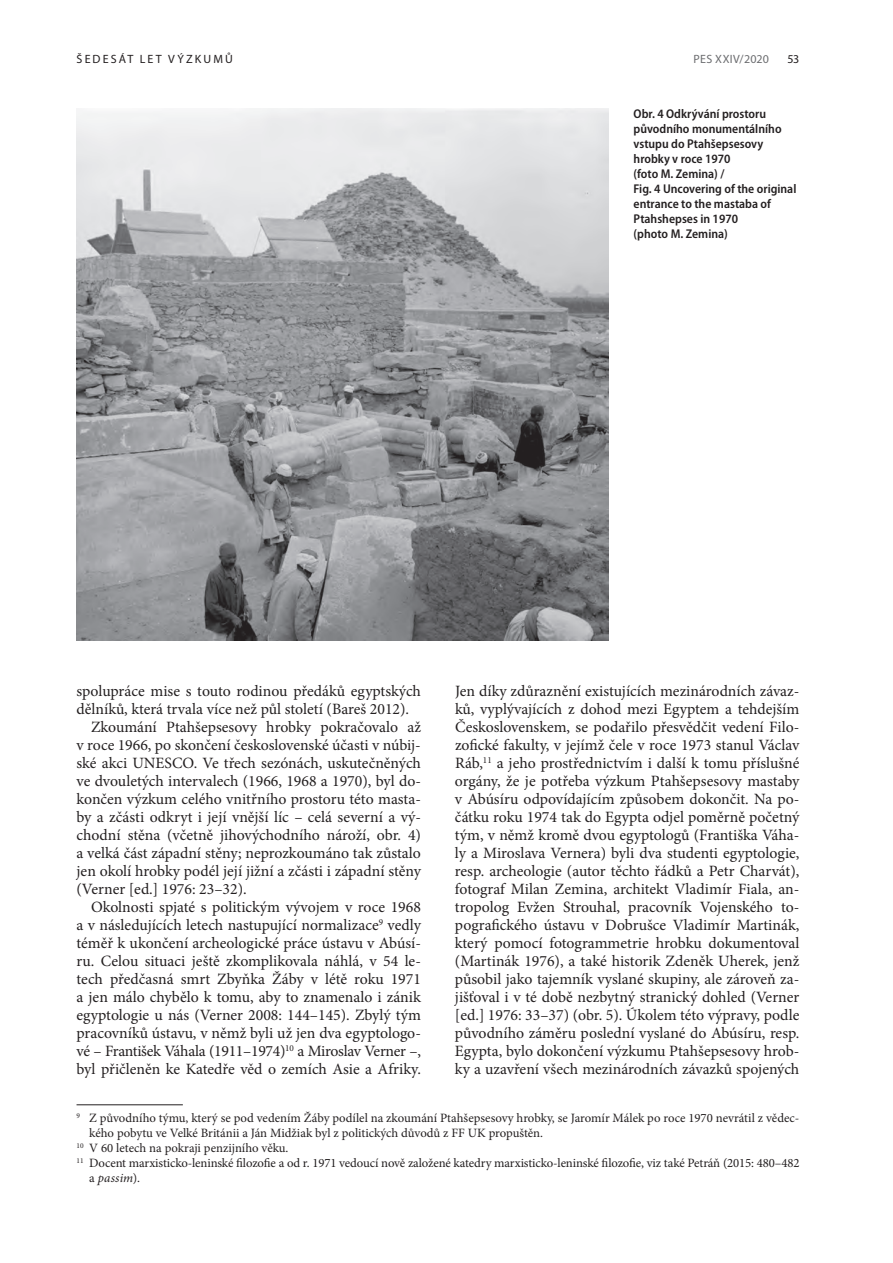
<style>
.page{position:relative;width:893px;height:1263px;background:#fff}
.page>*{position:absolute;margin:0;border:0;box-sizing:border-box;transform-origin:0 0}
.t1{font:15.75px/18px "Minion Pro";color:#231f20;text-align:justify}
.t2{font:15.75px "Minion Pro";letter-spacing:-.02em;color:#231f20}
.t3{font:12.75px "Minion Pro";letter-spacing:-.005em;color:#231f20}
.t4{font:600 semi-condensed 12.75px/15px "Myriad Pro";color:#231f20}
.t5{font:italic 12.75px "Minion Pro";letter-spacing:.015em;color:#231f20}
.t6{font:12px "Myriad Pro";letter-spacing:.18em;color:#231f20}
.t7{font:12px "Myriad Pro";letter-spacing:.02em;color:#6c6d70}
.s1{font-style:normal}
</style>
<div class="page">
<hr style="left:77px;top:1104px;width:106px;height:1px;background:#231f20">
<img style="left:77px;top:108px;width:531px;height:532px">
<p class="t6" style="left:77px;top:52px;width:18px">ŠEDESÁT</p>
<p class="t6" style="left:140px;top:52px;width:9px">LET</p>
<p class="t6" style="left:168px;top:52px;width:21px">VÝZKUM</p>
<p class="t6" style="left:225px;top:52px;width:9px">Ů</p>
<p class="t7" style="left:693px;top:52px;width:77px">PES XXIV/2020</p>
<p class="t6" style="left:787px;top:52px;width:14px">53</p>
<p class="t4" style="left:634px;top:106px;width:164px">Obr. 4 Odkrývání prostoru původního monumentálního vstupu do Ptahšepsesovy hrobky v roce 1970<br>(foto M. Zemina) /<br>Fig. 4 Uncovering of the original entrance to the mastaba of<br>Ptahshepses in 1970<br>(photo M. Zemina)</p>
<p class="t1" style="left:77px;top:682px;width:346px">spolupráce mise s touto rodinou předáků egyptských</p>
<p class="t1" style="left:77px;top:700px;width:334px">dělníků, která trvala více než půl století (Bareš 2012).</p>
<p class="t1" style="left:91px;top:718px;width:331px">Zkoumání Ptahšepsesovy hrobky pokračovalo až</p>
<p class="t1" style="left:77px;top:736px;width:346px">v roce 1966, po skončení československé účasti v núbij-</p>
<p class="t1" style="left:77px;top:754px;width:346px">ské akci UNESCO. Ve třech sezónách, uskutečněných</p>
<p class="t1" style="left:77px;top:772px;width:346px">ve dvouletých intervalech (1966, 1968 a 1970), byl do-</p>
<p class="t1" style="left:77px;top:790px;width:346px">končen výzkum celého vnitřního prostoru této masta-</p>
<p class="t1" style="left:77px;top:808px;width:346px">by a zčásti odkryt i její vnější líc – celá severní a vý-</p>
<p class="t1" style="left:77px;top:826px;width:346px">chodní stěna (včetně jihovýchodního nároží, obr. 4)</p>
<p class="t1" style="left:77px;top:844px;width:346px">a velká část západní stěny; neprozkoumáno tak zůstalo</p>
<p class="t1" style="left:77px;top:862px;width:346px">jen okolí hrobky podél její jižní a zčásti i západní stěny</p>
<p class="t1" style="left:77px;top:880px;width:172px">(Verner [ed.] 1976: 23–32).</p>
<p class="t1" style="left:91px;top:898px;width:331px">Okolnosti spjaté s politickým vývojem v roce 1968</p>
<p class="t1" style="left:77px;top:916px;width:346px">a v následujících letech nastupující normalizace<sup>9</sup> vedly</p>
<p class="t1" style="left:77px;top:934px;width:346px">téměř k ukončení archeologické práce ústavu v Abúsí-</p>
<p class="t1" style="left:77px;top:952px;width:346px">ru. Celou situaci ještě zkomplikovala náhlá, v 54 le-</p>
<p class="t1" style="left:77px;top:970px;width:346px">tech předčasná smrt Zbyňka Žáby v létě roku 1971</p>
<p class="t1" style="left:77px;top:988px;width:346px">a jen málo chybělo k tomu, aby to znamenalo i zánik</p>
<p class="t1" style="left:77px;top:1006px;width:346px">egyptologie u nás (Verner 2008: 144–145). Zbylý tým</p>
<p class="t1" style="left:77px;top:1024px;width:346px">pracovníků ústavu, v němž byli už jen dva egyptologo-</p>
<p class="t2" style="left:77px;top:1041px;width:346px">vé – František Váhala (1911–1974)<sup>10</sup> a Miroslav Verner –,</p>
<p class="t1" style="left:77px;top:1060px;width:346px">byl přičleněn ke Katedře věd o zemích Asie a Afriky.</p>
<p class="t1" style="left:455px;top:682px;width:346px">Jen díky zdůraznění existujících mezinárodních závaz&shy;ků, vyplývajících z dohod mezi Egyptem a tehdejším Československem, se podařilo přesvědčit vedení Filo&shy;zofické fakulty, v jejímž čele v roce 1973 stanul Václav Ráb,<sup>11</sup> a jeho prostřednictvím i další k tomu příslušné orgány, že je potřeba výzkum Ptahšepsesovy mastaby v Abúsíru odpovídajícím způsobem dokončit. Na po&shy;čátku roku 1974 tak do Egypta odjel poměrně početný tým, v němž kromě dvou egyptologů (Františka Váha&shy;ly a Miroslava Vernera) byli dva studenti egyptologie, resp. archeologie (autor těchto řádků a Petr Charvát), fotograf Milan Zemina, architekt Vladimír Fiala, an&shy;tropolog Evžen Strouhal, pracovník Vojenského to&shy;pografického ústavu v Dobrušce Vladimír Martinák, který pomocí fotogrammetrie hrobku dokumentoval (Martinák 1976), a také historik Zdeněk Uherek, jenž působil jako tajemník vyslané skupiny, ale zároveň za&shy;jišťoval i v té době nezbytný stranický dohled (Verner [ed.] 1976: 33–37) (obr. 5). Úkolem této výpravy, podle původního záměru poslední vyslané do Abúsíru, resp.<br>Egypta, bylo dokončení výzkumu Ptahšepsesovy hrob&shy;ky a uzavření všech mezinárodních závazků spojených</p>
<p class="t3" style="left:77px;top:1109px;width:724px"><sup>9</sup> Z původního týmu, který se pod vedením Žáby podílel na zkoumání Ptahšepsesovy hrobky, se Jaromír Málek po roce 1970 nevrátil z vědec-</p>
<p class="t3" style="left:89px;top:1124px;width:455px">kého pobytu ve Velké Británii a Ján Midžiak byl z politických důvodů z FF UK propuštěn.</p>
<p class="t3" style="left:77px;top:1139px;width:213px"><sup>10</sup> V 60 letech na pokraji penzijního věku.</p>
<p class="t3" style="left:77px;top:1154px;width:724px"><sup>11</sup> Docent marxisticko-leninské filozofie a od r. 1971 vedoucí nově založené katedry marxisticko-leninské filozofie, viz také Petráň (2015: 480–482</p>
<p class="t5" style="left:89px;top:1169px;width:52px"><span class="s1">a</span> passim<span class="s1">).</span></p>
</div>
